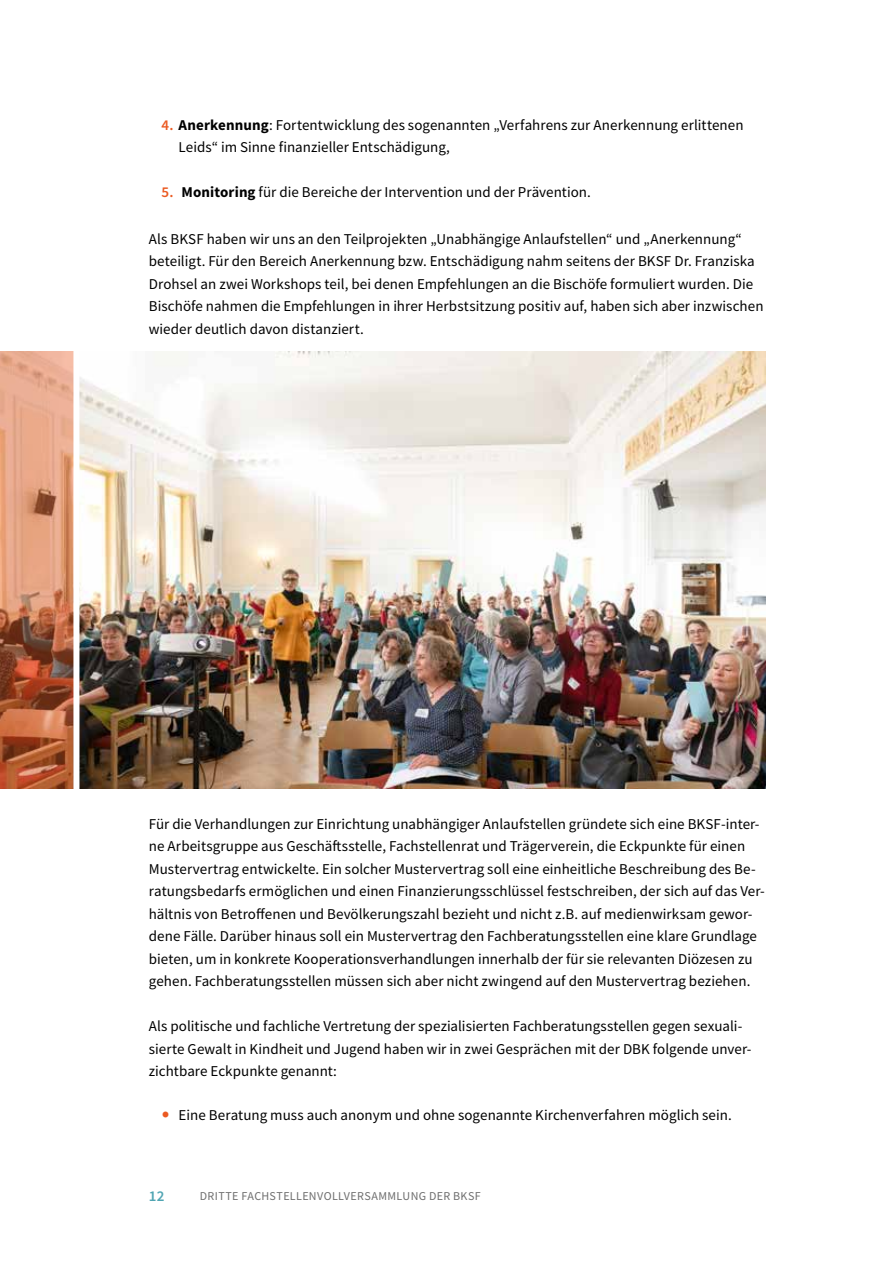
<style>
.page{position:relative;width:893px;height:1263px;background:#fff}
.page>*{position:absolute;margin:0;border:0;box-sizing:border-box;transform-origin:0 0}
.t1{font:15px/22.5px "Source Sans Pro";color:#000}
.t2{font:600 15px "Source Sans Pro";color:#50a5b3}
.t3{font:12px "Source Sans Pro";letter-spacing:.03em;color:#6e6e6e}
.s1{font-weight:600;color:#eb5a22}
.s2{font-weight:700}
</style>
<div class="page">
<img style="left:79px;top:351px;width:686px;height:437px">
<svg style="left:0;top:351px;width:73px;height:437px;background:#c98363"></svg>
<p class="t1" style="left:179px;top:113px;width:567px;text-indent:-17px"><span class="s1">4.</span> <span class="s2">Anerkennung</span>: Fortentwicklung des sogenannten „Verfahrens zur Anerkennung erlittenen<br>Leids“ im Sinne finanzieller Entschädigung,</p>
<p class="t1" style="left:162px;top:181px;width:431px"><span class="s1">5.</span> <span class="s2">Monitoring</span> für die Bereiche der Intervention und der Prävention.</p>
<p class="t1" style="left:149px;top:227px;width:616px">Als BKSF haben wir uns an den Teilprojekten „Unabhängige Anlaufstellen“ und „Anerkennung“ beteiligt. Für den Bereich Anerkennung bzw. Entschädigung nahm seitens der BKSF Dr. Franziska Drohsel an zwei Workshops teil, bei denen Empfehlungen an die Bischöfe formuliert wurden. Die Bischöfe nahmen die Empfehlungen in ihrer Herbstsitzung positiv auf, haben sich aber inzwischen wieder deutlich davon distanziert.</p>
<p class="t1" style="left:149px;top:812px;width:617px">Für die Verhandlungen zur Einrichtung unabhängiger Anlaufstellen gründete sich eine BKSF-inter&shy;ne Arbeitsgruppe aus Geschäftsstelle, Fachstellenrat und Trägerverein, die Eckpunkte für einen Mustervertrag entwickelte. Ein solcher Mustervertrag soll eine einheitliche Beschreibung des Be&shy;ratungsbedarfs ermöglichen und einen Finanzierungsschlüssel festschreiben, der sich auf das Ver&shy;hältnis von Betroffenen und Bevölkerungszahl bezieht und nicht z.B. auf medienwirksam gewor&shy;dene Fälle. Darüber hinaus soll ein Mustervertrag den Fachberatungsstellen eine klare Grundlage bieten, um in konkrete Kooperationsverhandlungen innerhalb der für sie relevanten Diözesen zu gehen. Fachberatungsstellen müssen sich aber nicht zwingend auf den Mustervertrag beziehen.</p>
<p class="t1" style="left:149px;top:1015px;width:604px">Als politische und fachliche Vertretung der spezialisierten Fachberatungsstellen gegen sexuali&shy;sierte Gewalt in Kindheit und Jugend haben wir in zwei Gesprächen mit der DBK folgende unver&shy;zichtbare Eckpunkte genannt:</p>
<p class="t1" style="left:179px;top:1103px;width:555px">Eine Beratung muss auch anonym und ohne sogenannte Kirchenverfahren möglich sein.</p>
<p class="t2" style="left:149px;top:1186px;width:17px">12</p>
<p class="t3" style="left:200px;top:1188px;width:282px">DRITTE FACHSTELLENVOLLVERSAMMLUNG DER BKSF</p>
</div>
